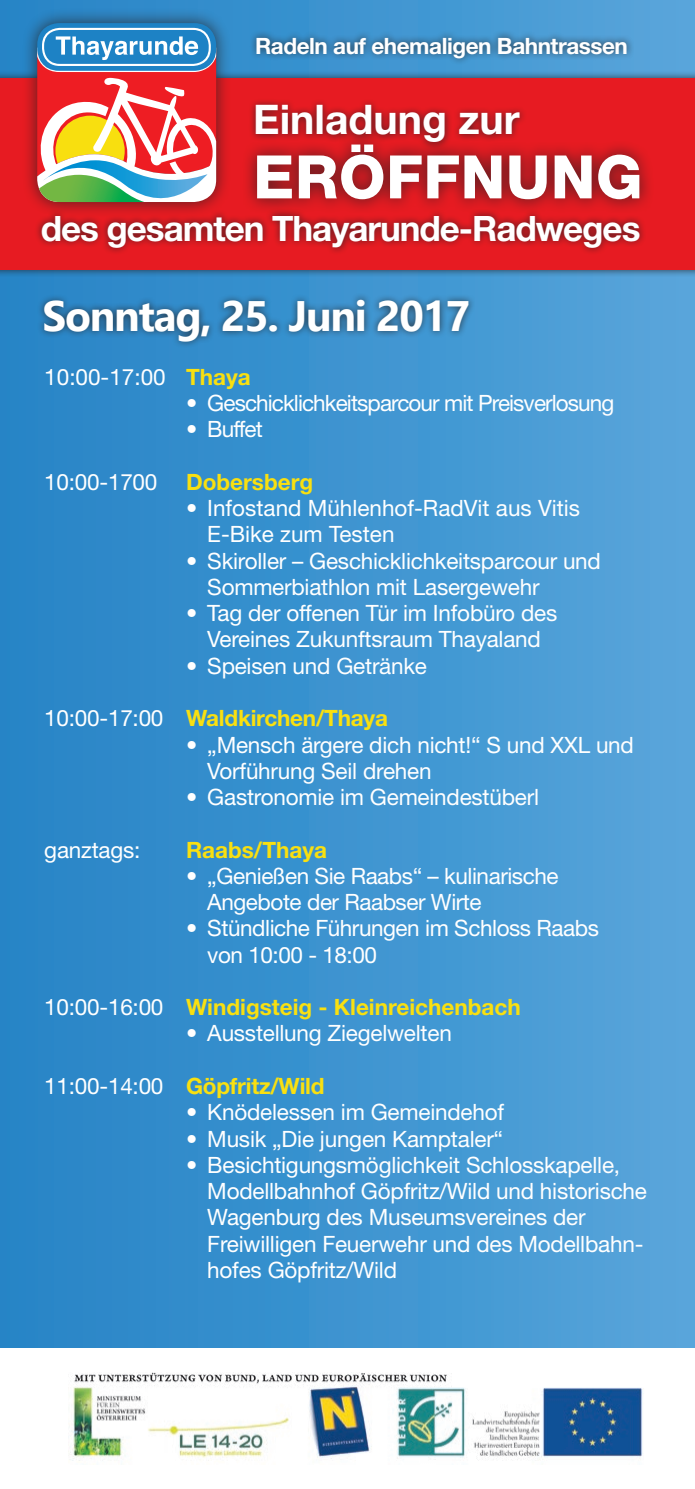
<style>
.page{position:relative;width:695px;height:1489px;background:#fff}
.page>*{position:absolute;margin:0;border:0;box-sizing:border-box;transform-origin:0 0}
.t1{font:800 60px "Helvetica Neue LT Std";letter-spacing:.01em;color:#fff}
.t2{font:700 42.5px "Segoe UI";letter-spacing:-.03em;color:#fff}
.t3{font:700 40.75px "Helvetica Neue LT Std";color:#fff}
.t4{font:700 35px "Helvetica Neue LT Std";letter-spacing:-.03em;color:#fff}
.t5{font:22.5px/26.2px "Helvetica Neue LT Std";letter-spacing:-.01em;color:#fff}
.t6{font:700 22.5px "Helvetica Neue LT Std";color:#f9e010}
.t7{font:22.5px "Helvetica Neue LT Std";letter-spacing:-.04em;color:#fff}
.t8{font:700 22.5px "Helvetica Neue LT Std";letter-spacing:-.02em;color:#fff}
</style>
<div class="page">
<div style="left:0;top:0;width:694px;height:1346px;background:linear-gradient(to right,#2583c6,#57a5db)"></div>
<div style="left:0;top:71px;width:694px;height:206px;background:#231f20;opacity:.75"></div>
<div style="left:0;top:78px;width:694px;height:191px;background:#e71b22"></div>
<div style="left:241px;top:129px;width:413px;height:86px;background:#231f20;opacity:.75"></div>
<div style="left:37px;top:292px;width:439px;height:56px;background:#231f20;opacity:.75"></div>
<div style="left:248px;top:98px;width:279px;height:52px;background:#231f20;opacity:.75"></div>
<div style="left:22px;top:8px;width:209px;height:209px;background:#231f20;opacity:.75"></div>
<svg style="left:37px;top:23px;width:179px;height:48px"></svg>
<svg style="left:35px;top:28px;width:181px;height:179px"></svg>
<div style="left:249px;top:30px;width:385px;height:35px;background:#231f20;opacity:.75"></div>
<div style="left:34px;top:207px;width:612px;height:48px;background:#231f20;opacity:.75"></div>
<img style="left:68px;top:1372px;width:575px;height:89px">
<p class="t8" style="left:255px;top:32px;width:374px">Radeln auf ehemaligen Bahntrassen</p>
<h3 class="t3" style="left:253px;top:94px;width:268px">Einladung zur</h3>
<h1 class="t1" style="left:253px;top:141px;width:391px">ERÖFFNUNG</h1>
<h3 class="t4" style="left:41px;top:207px;width:601px">des gesamten Thayarunde-Radweges</h3>
<h2 class="t2" style="left:42px;top:275px;width:429px">Sonntag, 25. Juni 2017</h2>
<p class="t5" style="left:44px;top:363px;width:123px">10:00-17:00</p>
<p class="t5" style="left:44px;top:468px;width:115px">10:00-1700</p>
<p class="t5" style="left:44px;top:705px;width:121px">10:00-17:00</p>
<p class="t5" style="left:44px;top:836px;width:98px">ganztags:</p>
<p class="t5" style="left:44px;top:993px;width:121px">10:00-16:00</p>
<p class="t5" style="left:44px;top:1072px;width:121px">11:00-14:00</p>
<p class="t6" style="left:186px;top:363px;width:66px">Thaya</p>
<p class="t7" style="left:186px;top:389px;width:430px">• Geschicklichkeitsparcour mit Preisverlosung</p>
<p class="t5" style="left:186px;top:416px;width:78px">• Buffet</p>
<p class="t6" style="left:186px;top:468px;width:129px">Dobersberg</p>
<p class="t5" style="left:207px;top:494px;width:374px;text-indent:-21px">• Infostand Mühlenhof-RadVit aus Vitis<br>E-Bike zum Testen</p>
<p class="t5" style="left:207px;top:547px;width:395px;text-indent:-21px">• Skiroller – Geschicklichkeitsparcour und<br>Sommerbiathlon mit Lasergewehr</p>
<p class="t5" style="left:186px;top:599px;width:373px;text-align:center">• Tag der offenen Tür im Infobüro des<br>Vereines Zukunftsraum Thayaland</p>
<p class="t5" style="left:186px;top:652px;width:242px">• Speisen und Getränke</p>
<p class="t6" style="left:186px;top:704px;width:203px">Waldkirchen/Thaya</p>
<p class="t5" style="left:207px;top:731px;width:428px;text-indent:-21px">• „Mensch ärgere dich nicht!“ S und XXL und<br>Vorführung Seil drehen</p>
<p class="t5" style="left:186px;top:783px;width:354px">• Gastronomie im Gemeindestüberl</p>
<p class="t6" style="left:186px;top:835px;width:142px">Raabs/Thaya</p>
<p class="t5" style="left:207px;top:862px;width:352px;text-indent:-21px">• „Genießen Sie Raabs“ – kulinarische<br>Angebote der Raabser Wirte</p>
<p class="t5" style="left:207px;top:914px;width:393px;text-indent:-21px">• Stündliche Führungen im Schloss Raabs von 10:00 - 18:00</p>
<p class="t6" style="left:186px;top:993px;width:336px">Windigsteig - Kleinreichenbach</p>
<p class="t5" style="left:186px;top:1019px;width:267px">• Ausstellung Ziegelwelten</p>
<p class="t6" style="left:186px;top:1071px;width:140px">Göpfritz/Wild</p>
<p class="t5" style="left:186px;top:1098px;width:319px">• Knödelessen im Gemeindehof</p>
<p class="t5" style="left:186px;top:1125px;width:318px">• Musik „Die jungen Kamptaler“</p>
<p class="t5" style="left:207px;top:1151px;width:441px;text-indent:-21px">• Besichtigungsmöglichkeit Schlosskapelle, Modellbahnhof Göpfritz/Wild und historische Wagenburg des Museumsvereines der Freiwilligen Feuerwehr und des Modellbahn&shy;hofes Göpfritz/Wild</p>
</div>
